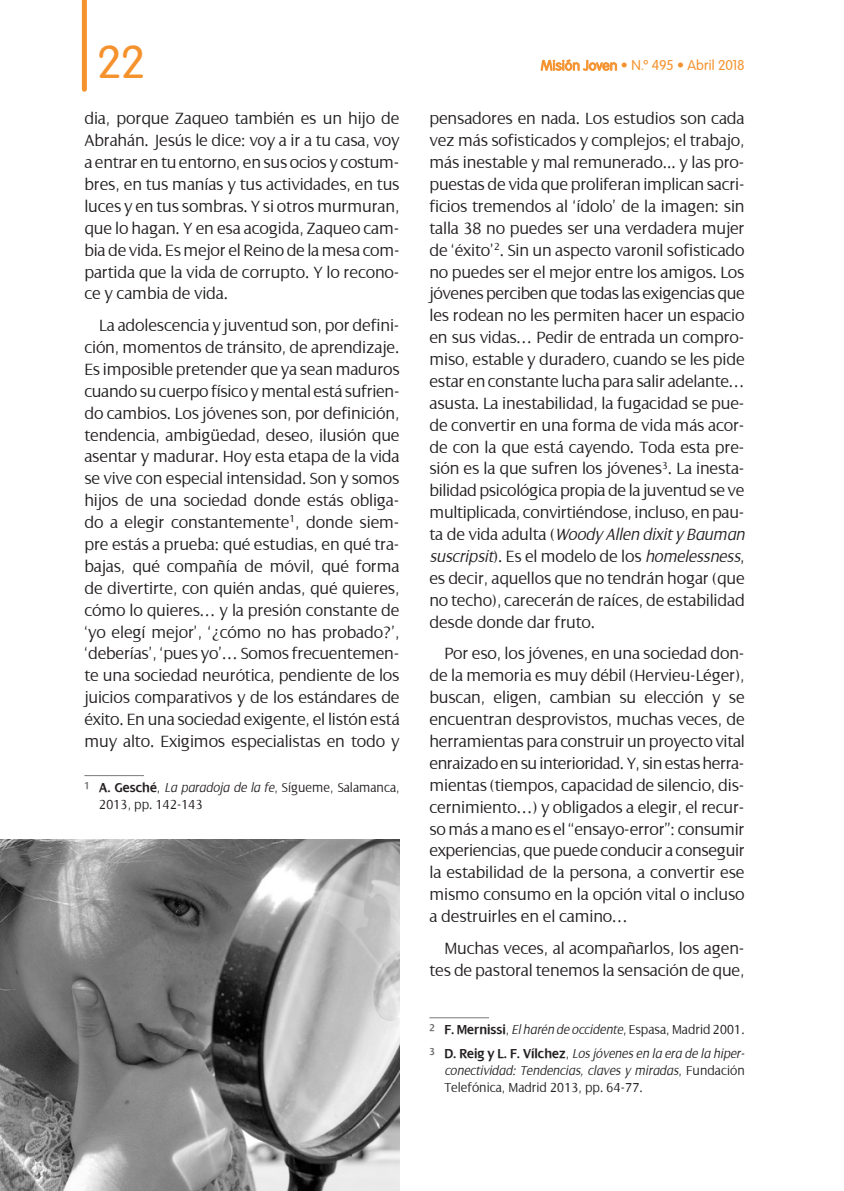
<style>
.page{position:relative;width:844px;height:1191px;background:#fff}
.page>*{position:absolute;margin:0;border:0;box-sizing:border-box;transform-origin:0 0}
.t1{font:300 45.5px "VAG Rounded Std";color:#f5922e}
.t2{font:300 17.5px/21.9px "Dialog";letter-spacing:-.01em;color:#231f20;text-align:justify}
.t3{font:300 14px/16.6px "Dialog";color:#231f20;scale:.95 1}
.t4{font:italic 300 14px/24.2px "Dialog";color:#231f20;scale:.95 1}
.t5{font:300 14px "VAG Rounded Std";letter-spacing:.005em;color:#f5922e}
.s1{font-weight:600}
.s2{font-style:italic}
.s3{font-weight:600;font-style:normal}
.s4{font-style:normal}
</style>
<div class="page">
<hr style="left:84px;top:775px;width:60px;height:1px;background:#76787b">
<hr style="left:429px;top:1017px;width:60px;height:1px;background:#76787b">
<img style="left:0;top:839px;width:399px;height:352px">
<div style="left:82px;top:0;width:5px;height:89px;background:#f5922e"></div>
<svg style="left:540px;top:59px;width:76px;height:12px"></svg>
<h1 class="t1" style="left:97px;top:36px;width:50px">22</h1>
<p class="t2" style="left:84px;top:108px;width:317px">dia, porque Zaqueo también es un hijo de Abrahán. Jesús le dice: voy a ir a tu casa, voy a entrar en tu entorno, en sus ocios y costum&shy;bres, en tus manías y tus actividades, en tus luces y en tus sombras. Y si otros murmuran, que lo hagan. Y en esa acogida, Zaqueo cam&shy;bia de vida. Es mejor el Reino de la mesa com&shy;partida que la vida de corrupto. Y lo recono&shy;ce y cambia de vida.</p>
<p class="t2" style="left:84px;top:315px;width:317px;text-indent:15px">La adolescencia y juventud son, por defini&shy;ción, momentos de tránsito, de aprendizaje.<br>Es imposible pretender que ya sean maduros cuando su cuerpo físico y mental está sufrien&shy;do cambios. Los jóvenes son, por definición, tendencia, ambigüedad, deseo, ilusión que asentar y madurar. Hoy esta etapa de la vida se vive con especial intensidad. Son y somos hijos de una sociedad donde estás obliga&shy;do a elegir constantemente<sup>1</sup>, donde siem&shy;pre estás a prueba: qué estudias, en qué tra&shy;bajas, qué compañía de móvil, qué forma de divertirte, con quién andas, qué quieres, cómo lo quieres… y la presión constante de ‘yo elegí mejor’, ‘¿cómo no has probado?’, ‘deberías’, ‘pues yo’… Somos frecuentemen&shy;te una sociedad neurótica, pendiente de los juicios comparativos y de los estándares de éxito. En una sociedad exigente, el listón está muy alto. Exigimos especialistas en todo y</p>
<p class="t3" style="left:99px;top:779px;width:317px;text-indent:-15px"><sup>1</sup> <span class="s1">A. Gesché</span>, <span class="s2">La paradoja de la fe</span>, Sígueme, Salamanca,<br>2013, pp. 142-143</p>
<p class="t5" style="left:540px;top:57px;width:205px">Misión Joven • N.º 495 • Abril 2018</p>
<p class="t2" style="left:429px;top:108px;width:317px">pensadores en nada. Los estudios son cada vez más sofisticados y complejos; el trabajo, más inestable y mal remunerado... y las pro&shy;puestas de vida que proliferan implican sacri&shy;ficios tremendos al ‘ídolo’ de la imagen: sin talla 38 no puedes ser una verdadera mujer de ‘éxito’<sup>2</sup>. Sin un aspecto varonil sofisticado no puedes ser el mejor entre los amigos. Los jóvenes perciben que todas las exigencias que les rodean no les permiten hacer un espacio en sus vidas… Pedir de entrada un compro&shy;miso, estable y duradero, cuando se les pide estar en constante lucha para salir adelante… asusta. La inestabilidad, la fugacidad se pue&shy;de convertir en una forma de vida más acor&shy;de con la que está cayendo. Toda esta pre&shy;sión es la que sufren los jóvenes<sup>3</sup>. La inesta&shy;bilidad psicológica propia de la juventud se ve multiplicada, convirtiéndose, incluso, en pau&shy;ta de vida adulta (<span class="s2">Woody Allen dixit y Bauman suscripsit</span>). Es el modelo de los <span class="s2">homelessness</span>, es decir, aquellos que no tendrán hogar (que no techo), carecerán de raíces, de estabilidad desde donde dar fruto.</p>
<p class="t2" style="left:429px;top:643px;width:317px;text-indent:15px">Por eso, los jóvenes, en una sociedad don&shy;de la memoria es muy débil (Hervieu-Léger), buscan, eligen, cambian su elección y se encuentran desprovistos, muchas veces, de herramientas para construir un proyecto vital enraizado en su interioridad. Y, sin estas herra&shy;mientas (tiempos, capacidad de silencio, dis&shy;cernimiento…) y obligados a elegir, el recur&shy;so más a mano es el “ensayo-error”: consumir experiencias, que puede conducir a conseguir la estabilidad de la persona, a convertir ese mismo consumo en la opción vital o incluso a destruirles en el camino…</p>
<p class="t2" style="left:429px;top:937px;width:317px;text-align:right">Muchas veces, al acompañarlos, los agen&shy;tes de pastoral tenemos la sensación de que,</p>
<p class="t4" style="left:429px;top:1018px;width:333px"><sup>2</sup> <span class="s3">F. Mernissi</span><span class="s4">,</span> El harén de occidente<span class="s4">, Espasa, Madrid 2001.<br></span><sup>3</sup> <span class="s3">D. Reig y L. F. Vílchez</span><span class="s4">,</span> Los jóvenes en la era de la hiper-</p>
<p class="t3" style="left:444px;top:1062px;width:317px"><span class="s2">conectividad: Tendencias, claves y miradas</span>, Fundación<br>Telefónica, Madrid 2013, pp. 64-77.</p>
</div>
